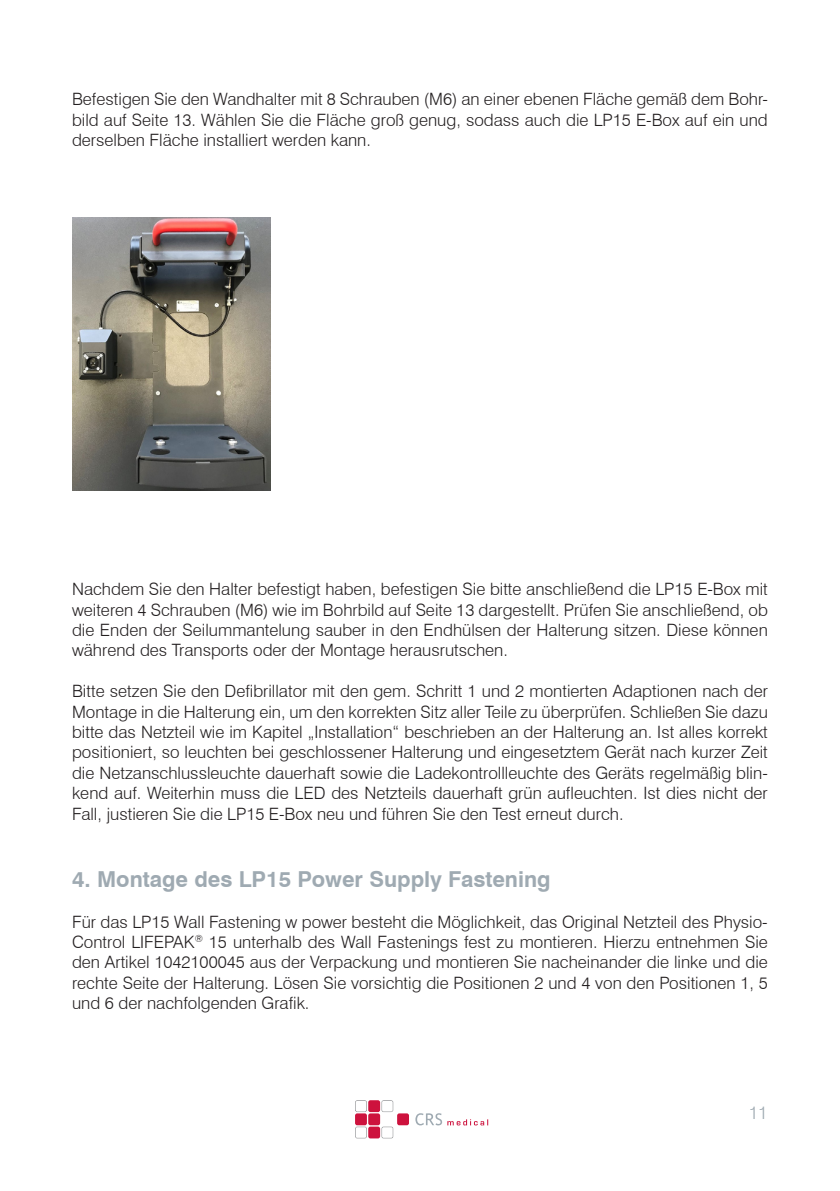
<style>
.page{position:relative;width:840px;height:1191px;background:#fff}
.page>*{position:absolute;margin:0;border:0;box-sizing:border-box;transform-origin:0 0}
.Unterüberschrift_Grau{font:700 22px "Swiss 721 BT";color:#9faab2}
.t1{font:300 18px "Swiss 721 BT";color:#9faab2}
.t2{font:300 17px/20.4px "Swiss 721 BT";color:#231f20;text-align:justify}
</style>
<div class="page">
<div style="left:355px;top:1113px;width:12px;height:12px;background:#cd123d;border-radius:2px"></div>
<div style="left:368px;top:1126px;width:12px;height:12px;background:#cd123d;border-radius:2px"></div>
<div style="left:368px;top:1113px;width:12px;height:12px;background:#cd123d;border-radius:2px"></div>
<div style="left:368px;top:1100px;width:12px;height:12px;background:#cd123d;border-radius:2px"></div>
<div style="left:397px;top:1113px;width:12px;height:12px;background:#cd123d;border-radius:2px"></div>
<svg style="left:355px;top:1100px;width:12px;height:12px"></svg>
<svg style="left:381px;top:1100px;width:12px;height:12px"></svg>
<svg style="left:355px;top:1126px;width:12px;height:12px"></svg>
<svg style="left:381px;top:1126px;width:12px;height:12px"></svg>
<svg style="left:415px;top:1113px;width:73px;height:12px"></svg>
<img style="left:72px;top:217px;width:198px;height:273px">
<p class="t2" style="left:72px;top:89px;width:697px">Befestigen Sie den Wandhalter mit 8 Schrauben (M6) an einer ebenen Fläche gemäß dem Bohr&shy;bild auf Seite 13. Wählen Sie die Fläche groß genug, sodass auch die LP15 E-Box auf ein und derselben Fläche installiert werden kann.</p>
<p class="t2" style="left:72px;top:579px;width:697px">Nachdem Sie den Halter befestigt haben, befestigen Sie bitte anschließend die LP15 E-Box mit weiteren 4 Schrauben (M6) wie im Bohrbild auf Seite 13 dargestellt. Prüfen Sie anschließend, ob die Enden der Seilummantelung sauber in den Endhülsen der Halterung sitzen. Diese können während des Transports oder der Montage herausrutschen.</p>
<p class="t2" style="left:72px;top:681px;width:697px">Bitte setzen Sie den Defibrillator mit den gem. Schritt 1 und 2 montierten Adaptionen nach der Montage in die Halterung ein, um den korrekten Sitz aller Teile zu überprüfen. Schließen Sie dazu bitte das Netzteil wie im Kapitel „Installation“ beschrieben an der Halterung an. Ist alles korrekt positioniert, so leuchten bei geschlossener Halterung und eingesetztem Gerät nach kurzer Zeit die Netzanschlussleuchte dauerhaft sowie die Ladekontrollleuchte des Geräts regelmäßig blin&shy;kend auf. Weiterhin muss die LED des Netzteils dauerhaft grün aufleuchten. Ist dies nicht der Fall, justieren Sie die LP15 E-Box neu und führen Sie den Test erneut durch.</p>
<p class="Unterüberschrift_Grau" style="left:72px;top:865px;width:480px">4. Montage des LP15 Power Supply Fastening</p>
<p class="t2" style="left:72px;top:911px;width:697px">Für das LP15 Wall Fastening w power besteht die Möglichkeit, das Original Netzteil des Physio-Control LIFEPAK<sup>®</sup> 15 unterhalb des Wall Fastenings fest zu montieren. Hierzu entnehmen Sie den Artikel 1042100045 aus der Verpackung und montieren Sie nacheinander die linke und die rechte Seite der Halterung. Lösen Sie vorsichtig die Positionen 2 und 4 von den Positionen 1, 5 und 6 der nachfolgenden Grafik.</p>
<p class="t1" style="left:748px;top:1101px;width:21px">11</p>
</div>
